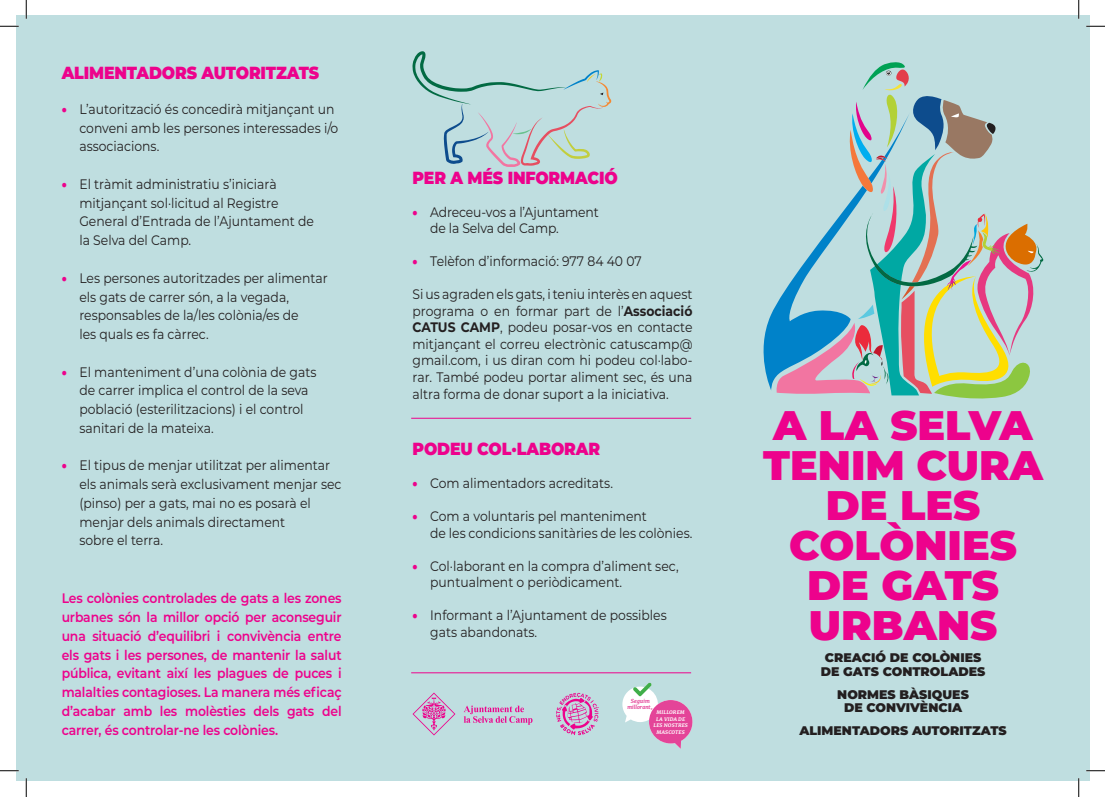
<style>
.page{position:relative;width:1105px;height:797px;background:#fff}
.page>*{position:absolute;margin:0;border:0;box-sizing:border-box;transform-origin:0 0}
.t1{font:900 41.25px/40px "Montserrat";color:#ed028c;text-align:center}
.t2{font:900 17.5px "Montserrat";letter-spacing:-.01em;color:#ed028c;scale:.9 1}
.t3{font:13.75px/16.5px "Montserrat";color:#231f20;scale:.9 1}
.t4{font:600 13.75px/18.8px "Montserrat";letter-spacing:-.01em;color:#ed028c;text-align:justify;scale:.9 1}
.t5{font:900 12.5px "Montserrat";color:#231f20}
.t6{font:italic 700 6.12px "Kefa II Pro";letter-spacing:-.01em;color:#e44498;scale:.96 1}
.t7{font:italic 700 5.38px "Kefa II Pro";color:#fff}
.s1{font-weight:900;color:#ed028c}
.s2{font-weight:700}
</style>
<div class="page">
<div style="left:16px;top:16px;width:1073px;height:765px;background:#bfdee0"></div>
<svg style="left:556px;top:692px;width:43px;height:43px"></svg>
<svg style="left:464px;top:705px;width:68px;height:19px"></svg>
<svg style="left:412px;top:692px;width:43px;height:43px"></svg>
<svg style="left:622px;top:682px;width:71px;height:66px"></svg>
<hr style="left:411px;top:418px;width:280px;height:1px;background:#ed028c">
<hr style="left:411px;top:672px;width:280px;height:1px;background:#ed028c">
<svg style="left:763px;top:62px;width:281px;height:337px"></svg>
<svg style="left:412px;top:51px;width:200px;height:116px"></svg>
<svg style="left:0;top:25px;width:19px;height:2px"></svg>
<svg style="left:1086px;top:25px;width:19px;height:2px"></svg>
<svg style="left:0;top:770px;width:19px;height:1px"></svg>
<svg style="left:1086px;top:770px;width:19px;height:1px"></svg>
<svg style="left:25px;top:0;width:2px;height:19px"></svg>
<svg style="left:25px;top:778px;width:2px;height:19px"></svg>
<svg style="left:1078px;top:0;width:1px;height:19px"></svg>
<svg style="left:1078px;top:778px;width:1px;height:19px"></svg>
<p class="t2" style="left:62px;top:59px;width:288px">ALIMENTADORS AUTORITZATS</p>
<p class="t3" style="left:62px;top:100px;width:305px"><span class="s1">•</span> L’autorització és concedirà mitjançant un</p>
<p class="t3" style="left:79px;top:119px;width:289px">conveni amb les persones interessades i/o</p>
<p class="t3" style="left:79px;top:138px;width:90px">associacions.</p>
<p class="t3" style="left:62px;top:175px;width:240px"><span class="s1">•</span> El tràmit administratiu s’iniciarà</p>
<p class="t3" style="left:79px;top:194px;width:223px">mitjançant sol·licitud al Registre</p>
<p class="t3" style="left:79px;top:213px;width:262px">General d’Entrada de l’Ajuntament de</p>
<p class="t3" style="left:79px;top:232px;width:126px">la Selva del Camp.</p>
<p class="t3" style="left:62px;top:269px;width:297px"><span class="s1">•</span> Les persones autoritzades per alimentar</p>
<p class="t3" style="left:79px;top:288px;width:234px">els gats de carrer són, a la vegada,</p>
<p class="t3" style="left:79px;top:305px;width:245px;line-height:18.8px">responsables de la/les colònia/es de les quals es fa càrrec.</p>
<p class="t3" style="left:62px;top:363px;width:285px"><span class="s1">•</span> El manteniment d’una colònia de gats</p>
<p class="t3" style="left:79px;top:382px;width:256px">de carrer implica el control de la seva</p>
<p class="t3" style="left:79px;top:399px;width:251px;line-height:18.8px">població (esterilitzacions) i el control sanitari de la mateixa.</p>
<p class="t3" style="left:62px;top:457px;width:300px"><span class="s1">•</span> El tipus de menjar utilitzat per alimentar</p>
<p class="t3" style="left:79px;top:475px;width:293px">els animals serà exclusivament menjar sec</p>
<p class="t3" style="left:79px;top:494px;width:259px">(pinso) per a gats, mai no es posarà el</p>
<p class="t3" style="left:79px;top:513px;width:230px">menjar dels animals directament</p>
<p class="t3" style="left:79px;top:532px;width:94px">sobre el terra.</p>
<p class="t4" style="left:62px;top:588px;width:313px">Les colònies controlades de gats a les zones urbanes són la millor opció per aconseguir una situació d’equilibri i convivència entre els gats i les persones, de mantenir la salut pública, evitant així les plagues de puces i malalties contagioses. La manera més eficaç d’acabar amb les molèsties dels gats del carrer, és controlar-ne les colònies.</p>
<p class="t2" style="left:412px;top:164px;width:230px">PER A MÉS INFORMACIÓ</p>
<p class="t3" style="left:412px;top:203px;width:209px"><span class="s1">•</span> Adreceu-vos a l’Ajuntament</p>
<p class="t3" style="left:430px;top:220px;width:144px">de la Selva del Camp.</p>
<p class="t3" style="left:412px;top:253px;width:256px"><span class="s1">•</span> Telèfon d’informació: 977 84 40 07</p>
<p class="t3" style="left:412px;top:286px;width:313px;text-align:justify">Si us agraden els gats, i teniu interès en aquest programa o en formar part de l’<span class="s2">Associació CATUS CAMP</span>, podeu posar-vos en contacte mitjançant el correu electrònic catuscamp@ gmail.com, i us diran com hi podeu col·labo&shy;rar. També podeu portar aliment sec, és una altra forma de donar suport a la iniciativa.</p>
<p class="t2" style="left:412px;top:435px;width:210px">PODEU COL·LABORAR</p>
<p class="t3" style="left:412px;top:474px;width:224px"><span class="s1">•</span> Com alimentadors acreditats.</p>
<p class="t3" style="left:412px;top:507px;width:262px"><span class="s1">•</span> Com a voluntaris pel manteniment</p>
<p class="t3" style="left:430px;top:524px;width:293px">de les condicions sanitàries de les colònies.</p>
<p class="t3" style="left:412px;top:557px;width:297px"><span class="s1">•</span> Col·laborant en la compra d’aliment sec,</p>
<p class="t3" style="left:430px;top:573px;width:215px">puntualment o periòdicament.</p>
<p class="t3" style="left:412px;top:606px;width:284px"><span class="s1">•</span> Informant a l’Ajuntament de possibles</p>
<p class="t3" style="left:430px;top:623px;width:120px">gats abandonats.</p>
<p class="t6" style="left:631px;top:697px;width:21px">Seguim</p>
<p class="t6" style="left:627px;top:703px;width:28px">millorant,</p>
<p class="t7" style="left:656px;top:709px;width:30px">MILLOREM</p>
<p class="t7" style="left:656px;top:715px;width:31px">LA VIDA DE</p>
<p class="t7" style="left:653px;top:722px;width:36px">LES NOSTRES</p>
<p class="t7" style="left:656px;top:728px;width:30px">MASCOTES</p>
<p class="t1" style="left:773px;top:403px;width:261px">A LA SELVA</p>
<p class="t1" style="left:763px;top:443px;width:281px">TENIM CURA</p>
<p class="t1" style="left:789px;top:483px;width:229px">DE LES<br>COLÒNIES</p>
<p class="t1" style="left:807px;top:563px;width:193px;text-align:left">DE GATS<br>URBANS</p>
<p class="t5" style="left:825px;top:648px;width:158px">CREACIÓ DE COLÒNIES</p>
<p class="t5" style="left:821px;top:662px;width:166px">DE GATS CONTROLADES</p>
<p class="t5" style="left:837px;top:685px;width:133px">NORMES BÀSIQUES</p>
<p class="t5" style="left:844px;top:698px;width:120px">DE CONVIVÈNCIA</p>
<p class="t5" style="left:799px;top:721px;width:209px">ALIMENTADORS AUTORITZATS</p>
</div>
